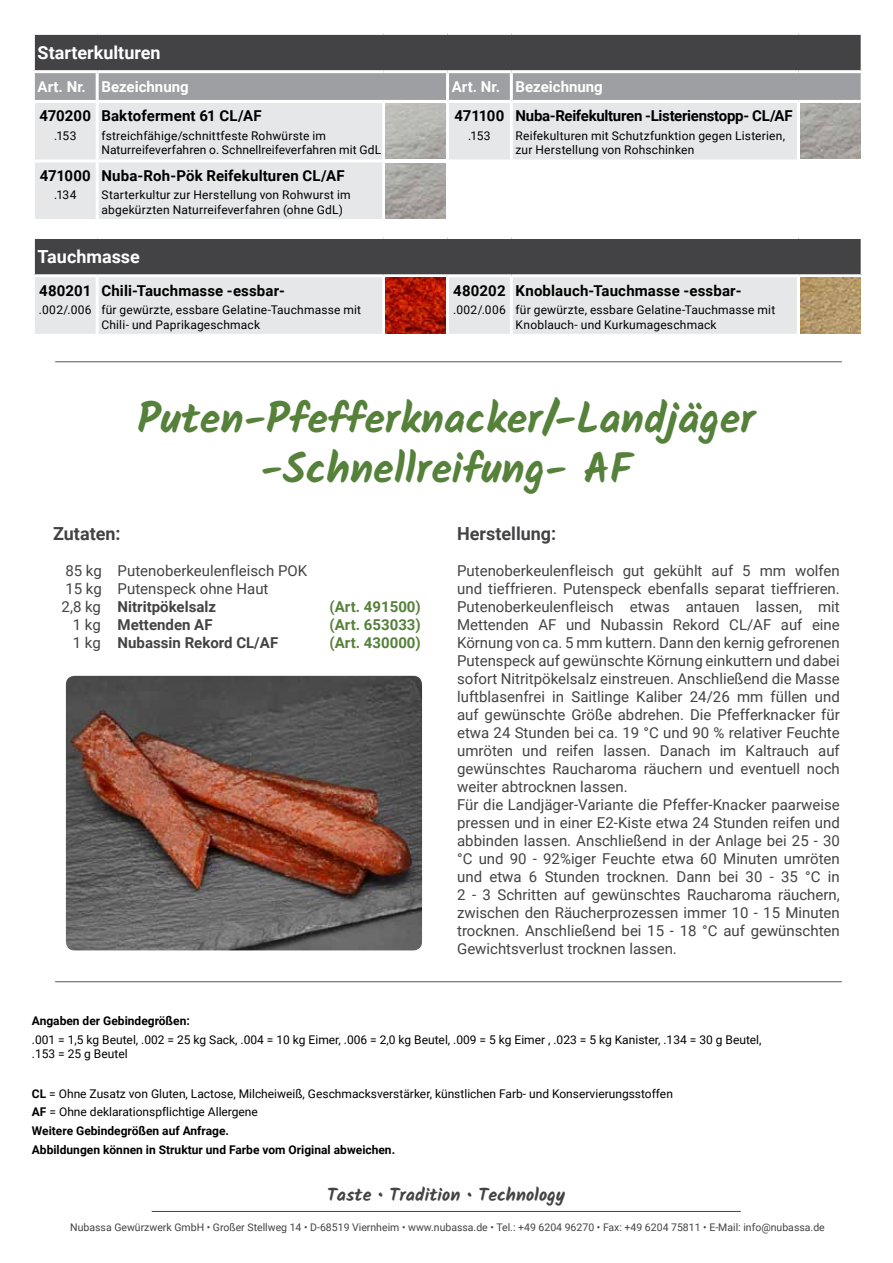
<style>
.page{position:relative;width:893px;height:1263px;background:#fff}
.page>*{position:absolute;margin:0;border:0;box-sizing:border-box;transform-origin:0 0}
.t1{font:700 42px/50.4px "Kalam";color:#56813a;text-align:center}
.t2{font:700 18px "Kalam";color:#434345}
.t3{font:700 18px "Roboto";color:#fff}
.t4{font:700 18px "Roboto";color:#434345}
.t5{font:15px/18px "Roboto";color:#434345}
.t6{font:700 15px "Roboto";letter-spacing:.005em;color:#000}
.t7{font:700 15px "Roboto";letter-spacing:-.02em;color:#000}
.t8{font:700 15px "Roboto";color:#fff}
.t9{font:700 15px "Roboto";color:#56813a}
.t10{font:700 15px "Roboto";color:#434345}
.t11{font:12px/14.4px "Roboto";letter-spacing:.01em;color:#000}
.t12{font:700 12px "Roboto";color:#000}
.t13{font:10.5px "Roboto";color:#434345}
.s1{font-weight:700}
.s2{font-weight:400}
</style>
<div class="page">
<hr style="left:152px;top:1211px;width:589px;height:1px;background:#434345">
<svg style="left:35px;top:35px;width:826px;height:239px;fill:#434345"></svg>
<div style="left:35px;top:73px;width:826px;height:27px;background:#9d9fa2"></div>
<svg style="left:35px;top:103px;width:763px;height:231px;fill:#e6e7e8"></svg>
<hr style="left:448px;top:100px;width:63px;height:3px;background:#fff">
<hr style="left:511px;top:100px;width:287px;height:3px;background:#fff">
<hr style="left:32px;top:159px;width:65px;height:3px;background:#fff">
<hr style="left:448px;top:159px;width:63px;height:3px;background:#fff">
<hr style="left:511px;top:159px;width:287px;height:3px;background:#fff">
<hr style="left:32px;top:100px;width:65px;height:3px;background:#fff">
<hr style="left:97px;top:100px;width:287px;height:3px;background:#fff">
<hr style="left:97px;top:159px;width:287px;height:3px;background:#fff">
<hr style="left:384px;top:159px;width:64px;height:3px;background:#fff">
<hr style="left:798px;top:159px;width:66px;height:3px;background:#fff">
<hr style="left:798px;top:100px;width:66px;height:3px;background:#fff">
<hr style="left:384px;top:100px;width:64px;height:3px;background:#fff">
<hr style="left:96px;top:73px;width:3px;height:27px;background:#fff">
<hr style="left:446px;top:73px;width:3px;height:27px;background:#fff">
<hr style="left:510px;top:73px;width:3px;height:27px;background:#fff">
<hr style="left:96px;top:103px;width:3px;height:56px;background:#fff">
<hr style="left:382px;top:103px;width:3px;height:56px;background:#fff">
<hr style="left:446px;top:103px;width:3px;height:56px;background:#fff">
<hr style="left:510px;top:103px;width:3px;height:56px;background:#fff">
<hr style="left:797px;top:103px;width:3px;height:56px;background:#fff">
<hr style="left:96px;top:162px;width:3px;height:57px;background:#fff">
<hr style="left:382px;top:162px;width:3px;height:57px;background:#fff">
<hr style="left:446px;top:162px;width:3px;height:57px;background:#fff">
<hr style="left:510px;top:162px;width:3px;height:57px;background:#fff">
<hr style="left:797px;top:162px;width:3px;height:57px;background:#fff">
<hr style="left:32px;top:219px;width:65px;height:3px;background:#fff">
<hr style="left:97px;top:219px;width:287px;height:3px;background:#fff">
<hr style="left:384px;top:219px;width:64px;height:3px;background:#fff">
<hr style="left:448px;top:219px;width:63px;height:3px;background:#fff">
<hr style="left:511px;top:219px;width:287px;height:3px;background:#fff">
<hr style="left:798px;top:219px;width:66px;height:3px;background:#fff">
<hr style="left:96px;top:277px;width:3px;height:57px;background:#fff">
<hr style="left:382px;top:277px;width:3px;height:57px;background:#fff">
<hr style="left:446px;top:277px;width:3px;height:57px;background:#fff">
<hr style="left:510px;top:277px;width:3px;height:57px;background:#fff">
<hr style="left:797px;top:277px;width:3px;height:57px;background:#fff">
<hr style="left:32px;top:236px;width:65px;height:3px;background:#fff">
<hr style="left:97px;top:236px;width:287px;height:3px;background:#fff">
<hr style="left:384px;top:236px;width:64px;height:3px;background:#fff">
<hr style="left:448px;top:236px;width:63px;height:3px;background:#fff">
<hr style="left:511px;top:236px;width:287px;height:3px;background:#fff">
<hr style="left:798px;top:236px;width:66px;height:3px;background:#fff">
<hr style="left:32px;top:274px;width:65px;height:3px;background:#fff">
<hr style="left:97px;top:274px;width:287px;height:3px;background:#fff">
<hr style="left:384px;top:274px;width:62px;height:3px;background:#fff">
<hr style="left:446px;top:274px;width:65px;height:3px;background:#fff">
<hr style="left:511px;top:274px;width:289px;height:3px;background:#fff">
<hr style="left:32px;top:70px;width:65px;height:3px;background:#fff">
<hr style="left:97px;top:70px;width:287px;height:3px;background:#fff">
<hr style="left:384px;top:70px;width:64px;height:3px;background:#fff">
<hr style="left:448px;top:70px;width:63px;height:3px;background:#fff">
<hr style="left:511px;top:70px;width:287px;height:3px;background:#fff">
<hr style="left:798px;top:70px;width:66px;height:3px;background:#fff">
<img style="left:386px;top:104px;width:59px;height:55px">
<img style="left:800px;top:104px;width:60px;height:55px">
<img style="left:386px;top:163px;width:59px;height:55px">
<img style="left:386px;top:278px;width:59px;height:55px">
<img style="left:800px;top:278px;width:60px;height:55px">
<img style="left:66px;top:676px;width:356px;height:274px">
<hr style="left:55px;top:361px;width:787px;height:1px;background:#434345">
<hr style="left:55px;top:981px;width:787px;height:1px;background:#434345">
<p class="t3" style="left:38px;top:40px;width:125px">Starterkulturen</p>
<p class="t8" style="left:38px;top:76px;width:153px">Art. Nr. Bezeichnung</p>
<p class="t8" style="left:452px;top:76px;width:153px">Art. Nr. Bezeichnung</p>
<p class="t6" style="left:39px;top:105px;width:53px">470200</p>
<p class="t11" style="left:54px;top:128px;width:24px">.153</p>
<p class="t6" style="left:101px;top:105px;width:162px">Baktoferment 61 CL/AF</p>
<p class="t11" style="left:101px;top:128px;width:281px">fstreichfähige/schnittfeste Rohwürste im<br>Naturreifeverfahren o. Schnellreifeverfahren mit GdL</p>
<p class="t7" style="left:516px;top:105px;width:278px">Nuba-Reifekulturen -Listerienstopp- CL/AF</p>
<p class="t11" style="left:516px;top:128px;width:271px">Reifekulturen mit Schutzfunktion gegen Listerien, zur Herstellung von Rohschinken</p>
<p class="t6" style="left:455px;top:105px;width:51px">471100</p>
<p class="t11" style="left:468px;top:128px;width:24px">.153</p>
<p class="t6" style="left:101px;top:165px;width:245px">Nuba-Roh-Pök Reifekulturen CL/AF</p>
<p class="t11" style="left:101px;top:187px;width:251px">Starterkultur zur Herstellung von Rohwurst im abgekürzten Naturreifeverfahren (ohne GdL)</p>
<p class="t3" style="left:38px;top:244px;width:104px">Tauchmasse</p>
<p class="t6" style="left:39px;top:280px;width:53px">480201</p>
<p class="t11" style="left:39px;top:302px;width:54px">.002/.006</p>
<p class="t6" style="left:40px;top:165px;width:53px">471000</p>
<p class="t11" style="left:54px;top:187px;width:24px">.134</p>
<p class="t6" style="left:101px;top:280px;width:185px">Chili-Tauchmasse -essbar-</p>
<p class="t11" style="left:101px;top:302px;width:261px">für gewürzte, essbare Gelatine-Tauchmasse mit<br>Chili- und Paprikageschmack</p>
<p class="t6" style="left:453px;top:280px;width:54px">480202</p>
<p class="t11" style="left:453px;top:302px;width:54px">.002/.006</p>
<p class="t6" style="left:516px;top:280px;width:227px">Knoblauch-Tauchmasse -essbar-</p>
<p class="t11" style="left:516px;top:302px;width:261px">für gewürzte, essbare Gelatine-Tauchmasse mit<br>Knoblauch- und Kurkumageschmack</p>
<h1 class="t1" style="left:138px;top:393px;width:619px">Puten-Pfefferknacker/-Landjäger -Schnellreifung- AF</h1>
<p class="t4" style="left:53px;top:521px;width:69px">Zutaten:</p>
<p class="t5" style="left:62px;top:561px;width:247px">85 kg Putenoberkeulenfleisch POK<br>15 kg Putenspeck ohne Haut<br>2,8 kg <span class="s1">Nitritpökelsalz</span></p>
<p class="t9" style="left:330px;top:596px;width:93px">(Art. 491500)</p>
<p class="t10" style="left:73px;top:614px;width:141px"><span class="s2">1 kg</span> Mettenden AF</p>
<p class="t9" style="left:330px;top:614px;width:93px">(Art. 653033)</p>
<p class="t10" style="left:73px;top:632px;width:207px"><span class="s2">1 kg</span> Nubassin Rekord CL/AF</p>
<p class="t9" style="left:330px;top:632px;width:93px">(Art. 430000)</p>
<p class="t4" style="left:457px;top:521px;width:101px">Herstellung:</p>
<p class="t5" style="left:457px;top:561px;width:384px">Putenoberkeulenfleisch gut gekühlt auf 5 mm wolfen und tieffrieren. Putenspeck ebenfalls separat tieffrieren.<br>Putenoberkeulenfleisch etwas antauen lassen, mit Mettenden AF und Nubassin Rekord CL/AF auf eine Körnung von ca. 5 mm kuttern. Dann den kernig gefrorenen Putenspeck auf gewünschte Körnung einkuttern und dabei sofort Nitritpökelsalz einstreuen. Anschließend die Masse luftblasenfrei in Saitlinge Kaliber 24/26 mm füllen und auf gewünschte Größe abdrehen. Die Pfefferknacker für etwa 24 Stunden bei ca. 19 °C und 90 % relativer Feuchte umröten und reifen lassen. Danach im Kaltrauch auf gewünschtes Raucharoma räuchern und eventuell noch weiter abtrocknen lassen.<br>Für die Landjäger-Variante die Pfeffer-Knacker paarweise pressen und in einer E2-Kiste etwa 24 Stunden reifen und abbinden lassen. Anschließend in der Anlage bei 25 - 30 °C und 90 - 92%iger Feuchte etwa 60 Minuten umröten und etwa 6 Stunden trocknen. Dann bei 30 - 35 °C in 2 - 3 Schritten auf gewünschtes Raucharoma räuchern, zwischen den Räucherprozessen immer 10 - 15 Minuten trocknen. Anschließend bei 15 - 18 °C auf gewünschten Gewichtsverlust trocknen lassen.</p>
<p class="t12" style="left:32px;top:1013px;width:159px">Angaben der Gebindegrößen:</p>
<p class="t11" style="left:32px;top:1032px;width:731px">.001 = 1,5 kg Beutel, .002 = 25 kg Sack, .004 = 10 kg Eimer, .006 = 2,0 kg Beutel, .009 = 5 kg Eimer , .023 = 5 kg Kanister, .134 = 30 g Beutel, .153 = 25 g Beutel</p>
<p class="t11" style="left:32px;top:1083px;width:643px;line-height:18.6px"><span class="s1">CL</span> = Ohne Zusatz von Gluten, Lactose, Milcheiweiß, Geschmacksverstärker, künstlichen Farb- und Konservierungsstoffen <span class="s1">AF</span> = Ohne deklarationspflichtige Allergene<br><span class="s1">Weitere Gebindegrößen auf Anfrage.<br>Abbildungen können in Struktur und Farbe vom Original abweichen.</span></p>
<p class="t2" style="left:327px;top:1185px;width:240px">Taste • Tradition • Technology</p>
<p class="t13" style="left:70px;top:1220px;width:756px">Nubassa Gewürzwerk GmbH • Großer Stellweg 14 • D-68519 Viernheim • www.nubassa.de • Tel.: +49 6204 96270 • Fax: +49 6204 75811 • E-Mail: info@nubassa.de</p>
</div>
